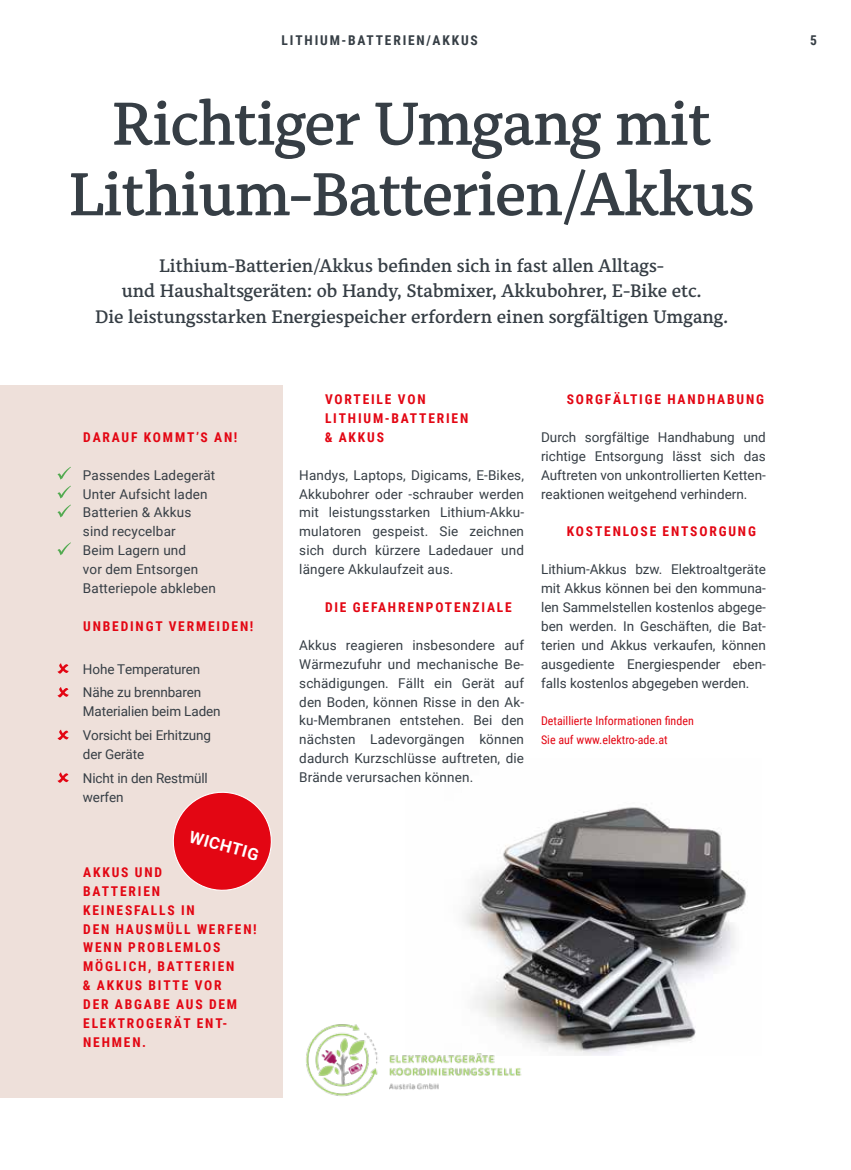
<style>
.page{position:relative;width:851px;height:1170px;background:#fff}
.page>*{position:absolute;margin:0;border:0;box-sizing:border-box;transform-origin:0 0}
.t1{font:600 60px/70.5px "Alkes";letter-spacing:-.02em;color:#363e45;text-align:center}
.t2{font:600 18px/25.5px "Alkes";color:#363e45;text-align:center}
.t3{font:700 16.5px "Roboto";color:#fff}
.t4{font:13.5px/18.9px "Roboto";letter-spacing:.01em;color:#363e45;text-align:justify}
.t5{font:700 13.5px/18.9px "Roboto Condensed";letter-spacing:.135em;color:#e30613}
.t6{font:13.5px/23.7px "Roboto";letter-spacing:-.01em;color:#363e45}
.t7{font:700 13.5px "Roboto Condensed";letter-spacing:.135em;color:#363e45}
.t8{font:12px/18.9px "Roboto Condensed";color:#e30613}
</style>
<div class="page">
<img style="left:463px;top:807px;width:283px;height:248px">
<div style="left:0;top:385px;width:282px;height:712px;background:#eee0da"></div>
<svg style="left:57px;top:466px;width:14px;height:13px"></svg>
<svg style="left:57px;top:485px;width:14px;height:13px"></svg>
<svg style="left:57px;top:504px;width:14px;height:13px"></svg>
<svg style="left:57px;top:542px;width:14px;height:13px"></svg>
<svg style="left:57px;top:663px;width:12px;height:10px"></svg>
<svg style="left:57px;top:687px;width:12px;height:10px"></svg>
<svg style="left:57px;top:729px;width:12px;height:11px"></svg>
<svg style="left:57px;top:772px;width:12px;height:10px"></svg>
<svg style="left:173px;top:779px;width:110px;height:123px"></svg>
<img style="left:306px;top:1020px;width:222px;height:76px">
<p class="t7" style="left:281px;top:30px;width:198px">LITHIUM-BATTERIEN/AKKUS</p>
<p class="t7" style="left:810px;top:30px;width:8px">5</p>
<h1 class="t1" style="left:68px;top:87px;width:687px">Richtiger Umgang mit<br>Lithium-Batterien/Akkus</h1>
<h2 class="t2" style="left:95px;top:252px;width:634px">Lithium-Batterien/Akkus befinden sich in fast allen Alltags-<br>und Haushaltsgeräten: ob Handy, Stabmixer, Akkubohrer, E-Bike etc.<br>Die leistungsstarken Energiespeicher erfordern einen sorgfältigen Umgang.</h2>
<p class="t5" style="left:83px;top:427px;width:156px">DARAUF KOMMT’S AN!</p>
<p class="t4" style="left:83px;top:465px;width:134px;text-align:left">Passendes Ladegerät<br>Unter Aufsicht laden<br>Batterien &amp; Akkus sind recycelbar<br>Beim Lagern und<br>vor dem Entsorgen<br>Batteriepole abkleben</p>
<p class="t5" style="left:83px;top:616px;width:172px">UNBEDINGT VERMEIDEN!</p>
<p class="t6" style="left:83px;top:656px;width:120px">Hohe Temperaturen<br>Nähe zu brennbaren</p>
<p class="t6" style="left:83px;top:699px;width:139px">Materialien beim Laden<br>Vorsicht bei Erhitzung</p>
<p class="t6" style="left:83px;top:741px;width:126px">der Geräte<br>Nicht in den Restmüll</p>
<p class="t4" style="left:83px;top:786px;width:42px">werfen</p>
<p class="t3" style="left:192px;top:825px;width:73px;rotate:15deg">WICHTIG</p>
<p class="t5" style="left:83px;top:861px;width:175px">AKKUS UND<br>BATTERIEN<br>KEINESFALLS IN<br>DEN HAUSMÜLL WERFEN!<br>WENN PROBLEMLOS<br>MÖGLICH, BATTERIEN<br>&amp; AKKUS BITTE VOR<br>DER ABGABE AUS DEM<br>ELEKTROGERÄT ENT-<br>NEHMEN.</p>
<p class="t5" style="left:325px;top:389px;width:145px">VORTEILE VON<br>LITHIUM-BATTERIEN &amp; AKKUS</p>
<p class="t4" style="left:299px;top:465px;width:226px">Handys, Laptops, Digicams, E-Bikes, Akkubohrer oder -schrauber werden mit leistungsstarken Lithium-Akku&shy;mulatoren gespeist. Sie zeichnen sich durch kürzere Ladedauer und längere Akkulaufzeit aus.</p>
<p class="t5" style="left:325px;top:597px;width:188px">DIE GEFAHRENPOTENZIALE</p>
<p class="t4" style="left:299px;top:635px;width:226px">Akkus reagieren insbesondere auf Wärmezufuhr und mechanische Be&shy;schädigungen. Fällt ein Gerät auf den Boden, können Risse in den Ak&shy;ku-Membranen entstehen. Bei den nächsten Ladevorgängen können dadurch Kurzschlüsse auftreten, die Brände verursachen können.</p>
<p class="t5" style="left:566px;top:389px;width:199px">SORGFÄLTIGE HANDHABUNG</p>
<p class="t4" style="left:541px;top:427px;width:226px">Durch sorgfältige Handhabung und richtige Entsorgung lässt sich das Auftreten von unkontrollierten Ketten&shy;reaktionen weitgehend verhindern.</p>
<p class="t5" style="left:566px;top:521px;width:190px">KOSTENLOSE ENTSORGUNG</p>
<p class="t4" style="left:541px;top:559px;width:226px">Lithium-Akkus bzw. Elektroaltgeräte mit Akkus können bei den kommuna&shy;len Sammelstellen kostenlos abgege&shy;ben werden. In Geschäften, die Bat&shy;terien und Akkus verkaufen, können ausgediente Energiespender eben&shy;falls kostenlos abgegeben werden.</p>
<p class="t8" style="left:541px;top:711px;width:154px">Detaillierte Informationen finden<br>Sie auf www.elektro-ade.at</p>
</div>
